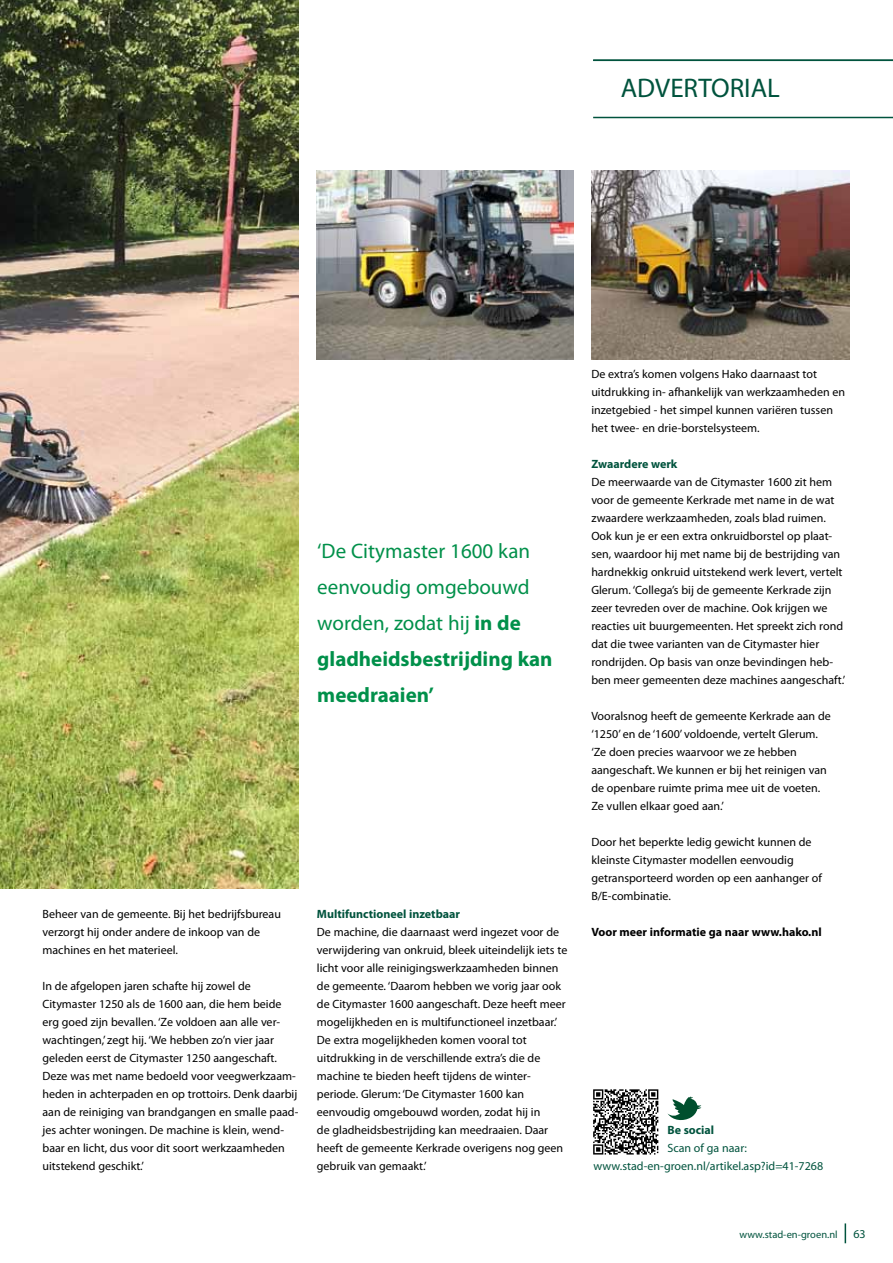
<style>
.page{position:relative;width:893px;height:1263px;background:#fff}
.page>*{position:absolute;margin:0;border:0;box-sizing:border-box;transform-origin:0 0}
.t1{font:27px "Myriad Pro";color:#00533d}
.t2{font:21px/36px "Myriad Pro";color:#00904a}
.t3{font:12px/18px "Myriad Pro";color:#000}
.t4{font:12px/18px "Myriad Pro";color:#00533d;text-align:center}
.t5{font:700 12px "Myriad Pro";color:#00533d}
.t6{font:700 12px "Myriad Pro";color:#000}
.t7{font:10.5px "Myriad Pro";color:#00533d}
.s1{font-weight:700}
</style>
<div class="page">
<svg style="left:845px;top:1223px;width:1px;height:20px"></svg>
<img style="left:0;top:0;width:299px;height:889px">
<svg style="left:593px;top:1089px;width:65px;height:65px"></svg>
<svg style="left:667px;top:1096px;width:34px;height:24px"></svg>
<hr style="left:593px;top:117px;width:300px;height:1px;background:#00533d">
<hr style="left:593px;top:60px;width:300px;height:1px;background:#00533d">
<img style="left:591px;top:170px;width:259px;height:189px">
<img style="left:317px;top:170px;width:256px;height:189px">
<h1 class="t1" style="left:621px;top:71px;width:161px">ADVERTORIAL</h1>
<h2 class="t2" style="left:317px;top:533px;width:237px">‘De Citymaster 1600 kan eenvoudig omgebouwd worden, zodat hij <span class="s1">in de gladheidsbestrijding kan meedraaien’</span></h2>
<p class="t3" style="left:43px;top:905px;width:240px">Beheer van de gemeente. Bij het bedrijfsbureau verzorgt hij onder andere de inkoop van de machines en het materieel.</p>
<p class="t3" style="left:43px;top:977px;width:257px">In de afgelopen jaren schafte hij zowel de Citymaster 1250 als de 1600 aan, die hem beide erg goed zijn bevallen. ‘Ze voldoen aan alle ver&shy;wachtingen,’ zegt hij. ‘We hebben zo’n vier jaar geleden eerst de Citymaster 1250 aangeschaft.<br>Deze was met name bedoeld voor veegwerkzaam&shy;heden in achterpaden en op trottoirs. Denk daarbij aan de reiniging van brandgangen en smalle paad&shy;jes achter woningen. De machine is klein, wend&shy;baar en licht, dus voor dit soort werkzaamheden uitstekend geschikt.’</p>
<p class="t5" style="left:317px;top:906px;width:145px">Multifunctioneel inzetbaar</p>
<p class="t3" style="left:317px;top:923px;width:252px">De machine, die daarnaast werd ingezet voor de verwijdering van onkruid, bleek uiteindelijk iets te licht voor alle reinigingswerkzaamheden binnen de gemeente. ‘Daarom hebben we vorig jaar ook de Citymaster 1600 aangeschaft. Deze heeft meer mogelijkheden en is multifunctioneel inzetbaar.’ De extra mogelijkheden komen vooral tot uitdrukking in de verschillende extra’s die de machine te bieden heeft tijdens de winter&shy;periode. Glerum: ‘De Citymaster 1600 kan eenvoudig omgebouwd worden, zodat hij in<br>de gladheidsbestrijding kan meedraaien. Daar heeft de gemeente Kerkrade overigens nog geen gebruik van gemaakt.’</p>
<p class="t3" style="left:591px;top:365px;width:255px">De extra’s komen volgens Hako daarnaast tot uitdrukking in- afhankelijk van werkzaamheden en inzetgebied - het simpel kunnen variëren tussen het twee- en drie-borstelsysteem.</p>
<p class="t5" style="left:591px;top:456px;width:88px">Zwaardere werk</p>
<p class="t3" style="left:591px;top:473px;width:255px">De meerwaarde van de Citymaster 1600 zit hem voor de gemeente Kerkrade met name in de wat zwaardere werkzaamheden, zoals blad ruimen.<br>Ook kun je er een extra onkruidborstel op plaat&shy;sen, waardoor hij met name bij de bestrijding van hardnekkig onkruid uitstekend werk levert, vertelt Glerum. ‘Collega’s bij de gemeente Kerkrade zijn zeer tevreden over de machine. Ook krijgen we reacties uit buurgemeenten. Het spreekt zich rond dat die twee varianten van de Citymaster hier rondrijden. Op basis van onze bevindingen heb&shy;ben meer gemeenten deze machines aangeschaft.’</p>
<p class="t3" style="left:591px;top:707px;width:241px">Vooralsnog heeft de gemeente Kerkrade aan de ‘1250’ en de ‘1600’ voldoende, vertelt Glerum. ‘Ze doen precies waarvoor we ze hebben aangeschaft. We kunnen er bij het reinigen van de openbare ruimte prima mee uit de voeten.<br>Ze vullen elkaar goed aan.’</p>
<p class="t3" style="left:591px;top:833px;width:232px">Door het beperkte ledig gewicht kunnen de kleinste Citymaster modellen eenvoudig getransporteerd worden op een aanhanger of B/E-combinatie.</p>
<p class="t6" style="left:591px;top:924px;width:232px">Voor meer informatie ga naar www.hako.nl</p>
<p class="t5" style="left:667px;top:1122px;width:48px">Be social</p>
<p class="t4" style="left:594px;top:1139px;width:231px">Scan of ga naar: www.stad-en-groen.nl/artikel.asp?id=41-7268</p>
<p class="t7" style="left:739px;top:1228px;width:100px">www.stad-en-groen.nl</p>
<p class="t4" style="left:853px;top:1224px;width:14px">63</p>
</div>
